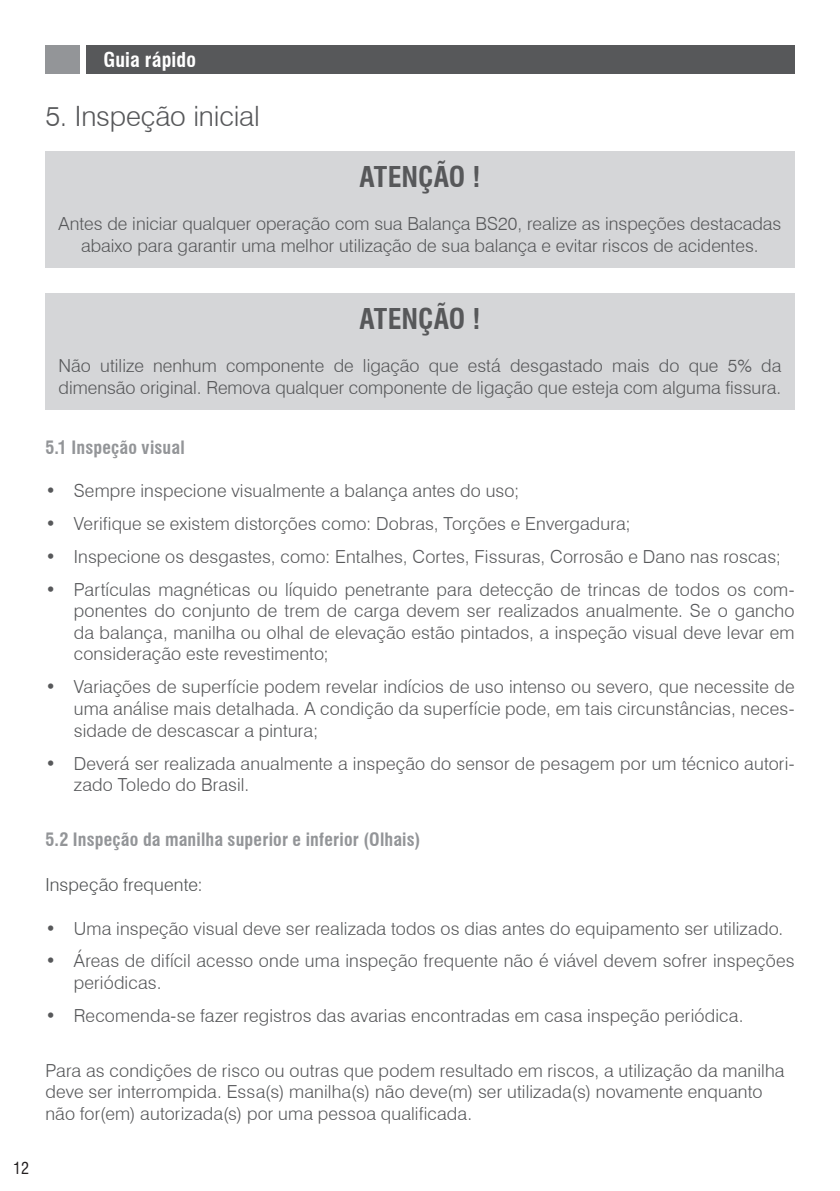
<style>
.page{position:relative;width:840px;height:1191px;background:#fff}
.page>*{position:absolute;margin:0;border:0;box-sizing:border-box;transform-origin:0 0}
.SuperTítulo{font:300 28px "Swiss 721 BT";letter-spacing:-.005em;color:#57585a}
.Título{font:700 condensed 28px "Swiss 721 BT";color:#57585a}
.t1{font:700 condensed 20px "Swiss 721 BT";letter-spacing:.005em;color:#fff}
.Texto{font:300 18px/21.6px "Swiss 721 BT";letter-spacing:.01em;color:#57585a}
.Título-2{font:300 18px/21.6px "Swiss 721 BT";color:#57585a;text-align:center}
.SubTítulo{font:700 condensed 18px "Swiss 721 BT";letter-spacing:.01em;color:#939598}
.Texto-2{font:300 18px "Swiss 721 BT";letter-spacing:.01em;color:#4f5152}
.t2{font:condensed 16px "Swiss 721 BT";color:#231f20}
</style>
<div class="page">
<div style="left:86px;top:45px;width:708px;height:29px;background:#57585a"></div>
<div style="left:45px;top:45px;width:35px;height:29px;background:#939598"></div>
<div style="left:45px;top:151px;width:749px;height:117px;background:#d5d6d8"></div>
<div style="left:45px;top:293px;width:749px;height:117px;background:#d5d6d8"></div>
<p class="t1" style="left:103px;top:47px;width:94px">Guia rápido</p>
<p class="SuperTítulo" style="left:45px;top:99px;width:216px">5. Inspeção inicial</p>
<p class="Título" style="left:359px;top:160px;width:122px">ATENÇÃO !</p>
<p class="Título-2" style="left:59px;top:213px;width:723px">Antes de iniciar qualquer operação com sua Balança BS20, realize as inspeções destacadas abaixo para garantir uma melhor utilização de sua balança e evitar riscos de acidentes.</p>
<p class="t2" style="left:13px;top:1159px;width:17px">12</p>
<p class="Título" style="left:359px;top:302px;width:122px">ATENÇÃO !</p>
<p class="Título-2" style="left:59px;top:355px;width:723px;text-align:left">Não utilize nenhum componente de ligação que está desgastado mais do que 5% da dimensão original. Remova qualquer componente de ligação que esteja com alguma fissura.</p>
<p class="SubTítulo" style="left:45px;top:436px;width:141px">5.1 Inspeção visual</p>
<p class="Texto" style="left:45px;top:479px;width:475px">• Sempre inspecione visualmente a balança antes do uso;</p>
<p class="Texto" style="left:45px;top:512px;width:586px">• Verifique se existem distorções como: Dobras, Torções e Envergadura;</p>
<p class="Texto" style="left:45px;top:545px;width:736px">• Inspecione os desgastes, como: Entalhes, Cortes, Fissuras, Corrosão e Dano nas roscas;</p>
<p class="Texto" style="left:74px;top:578px;width:722px;text-align:justify;text-indent:-28px">• Partículas magnéticas ou líquido penetrante para detecção de trincas de todos os com&shy;ponentes do conjunto de trem de carga devem ser realizados anualmente. Se o gancho da balança, manilha ou olhal de elevação estão pintados, a inspeção visual deve levar em consideração este revestimento;</p>
<p class="Texto" style="left:74px;top:676px;width:722px;text-align:justify;text-indent:-28px">• Variações de superfície podem revelar indícios de uso intenso ou severo, que necessite de uma análise mais detalhada. A condição da superfície pode, em tais circunstâncias, neces&shy;sidade de descascar a pintura;</p>
<p class="Texto" style="left:74px;top:752px;width:721px;text-indent:-28px">• Deverá ser realizada anualmente a inspeção do sensor de pesagem por um técnico autori&shy;zado Toledo do Brasil.</p>
<p class="SubTítulo" style="left:45px;top:828px;width:376px">5.2 Inspeção da manilha superior e inferior (Olhais)</p>
<p class="Texto-2" style="left:45px;top:874px;width:159px">Inspeção frequente:</p>
<p class="Texto" style="left:45px;top:917px;width:739px">• Uma inspeção visual deve ser realizada todos os dias antes do equipamento ser utilizado.</p>
<p class="Texto" style="left:74px;top:950px;width:721px;text-indent:-28px">• Áreas de difícil acesso onde uma inspeção frequente não é viável devem sofrer inspeções periódicas.</p>
<p class="Texto" style="left:45px;top:1004px;width:699px">• Recomenda-se fazer registros das avarias encontradas em casa inspeção periódica.</p>
<p class="Texto" style="left:45px;top:1059px;width:740px">Para as condições de risco ou outras que podem resultado em riscos, a utilização da manilha deve ser interrompida. Essa(s) manilha(s) não deve(m) ser utilizada(s) novamente enquanto não for(em) autorizada(s) por uma pessoa qualificada.</p>
</div>
